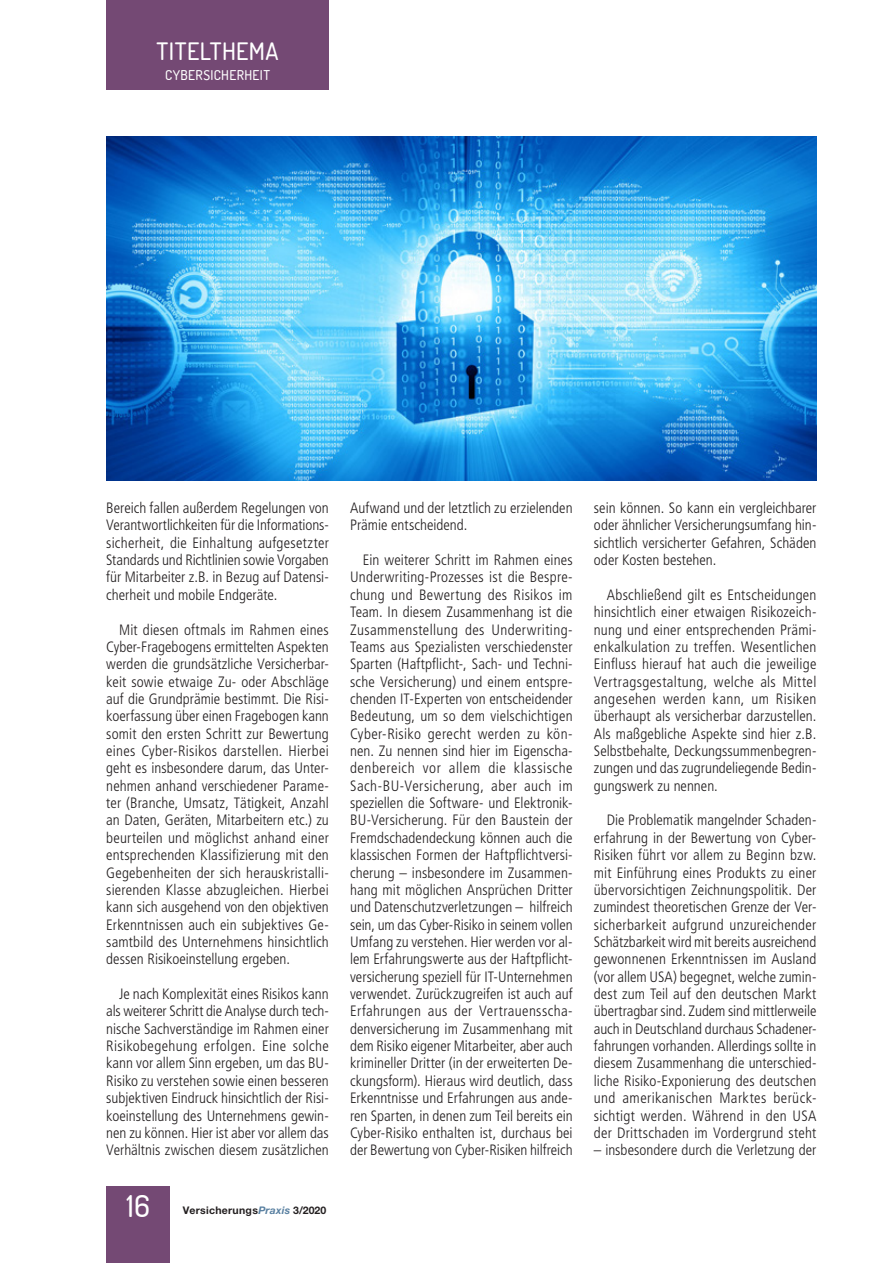
<style>
.page{position:relative;width:893px;height:1263px;background:#fff}
.page>*{position:absolute;margin:0;border:0;box-sizing:border-box;transform-origin:0 0}
.t1{font:500 30px "Dosis";color:#fff}
.t2{font:500 24px "Dosis";letter-spacing:.02em;color:#fff}
.t3{font:300 condensed 15px/17.4px "Frutiger LT Std";color:#231f20;text-align:justify}
.t4{font:500 13.5px "Dosis";letter-spacing:.03em;color:#fff}
.t5{font:700 10.5px "Helvetica Neue LT Std";letter-spacing:.025em;color:#231f20}
.s1{font-style:italic;color:#5980a1}
</style>
<div class="page">
<div style="left:106px;top:1186px;width:64px;height:77px;background:#744974"></div>
<div style="left:106px;top:0;width:223px;height:89px;background:#744974"></div>
<img style="left:106px;top:136px;width:710px;height:344px">
<h2 class="t2" style="left:156px;top:35px;width:124px">TITELTHEMA</h2>
<p class="t4" style="left:165px;top:67px;width:106px">CYBERSICHERHEIT</p>
<p class="t3" style="left:106px;top:499px;width:224px">Bereich fallen außerdem Regelungen von Verantwortlichkeiten für die Informations&shy;sicherheit, die Einhaltung aufgesetzter Standards und Richtlinien sowie Vorgaben für Mitarbeiter z.B. in Bezug auf Datensi&shy;cherheit und mobile Endgeräte.</p>
<p class="t3" style="left:106px;top:621px;width:224px;text-indent:13px">Mit diesen oftmals im Rahmen eines Cyber-Fragebogens ermittelten Aspekten werden die grundsätzliche Versicherbar&shy;keit sowie etwaige Zu- oder Abschläge auf die Grundprämie bestimmt. Die Risi&shy;koerfassung über einen Fragebogen kann somit den ersten Schritt zur Bewertung eines Cyber-Risikos darstellen. Hierbei geht es insbesondere darum, das Unter&shy;nehmen anhand verschiedener Parame&shy;ter (Branche, Umsatz, Tätigkeit, Anzahl an Daten, Geräten, Mitarbeitern etc.) zu beurteilen und möglichst anhand einer entsprechenden Klassifizierung mit den Gegebenheiten der sich herauskristalli&shy;sierenden Klasse abzugleichen. Hierbei kann sich ausgehend von den objektiven Erkenntnissen auch ein subjektives Ge&shy;samtbild des Unternehmens hinsichtlich dessen Risikoeinstellung ergeben.</p>
<p class="t3" style="left:106px;top:985px;width:224px;text-indent:13px">Je nach Komplexität eines Risikos kann als weiterer Schritt die Analyse durch tech&shy;nische Sachverständige im Rahmen einer Risikobegehung erfolgen. Eine solche kann vor allem Sinn ergeben, um das BU-Risiko zu verstehen sowie einen besseren subjektiven Eindruck hinsichtlich der Risi&shy;koeinstellung des Unternehmens gewin&shy;nen zu können. Hier ist aber vor allem das Verhältnis zwischen diesem zusätzlichen</p>
<h1 class="t1" style="left:127px;top:1187px;width:25px">16</h1>
<p class="t5" style="left:183px;top:1204px;width:145px">Versicherungs<span class="s1">Praxis</span> 3/2020</p>
<p class="t3" style="left:350px;top:499px;width:224px">Aufwand und der letztlich zu erzielenden<br>Prämie entscheidend.</p>
<p class="t3" style="left:350px;top:551px;width:224px;text-indent:13px">Ein weiterer Schritt im Rahmen eines Underwriting-Prozesses ist die Bespre&shy;chung und Bewertung des Risikos im Team. In diesem Zusammenhang ist die Zusammenstellung des Underwriting-Teams aus Spezialisten verschiedenster Sparten (Haftpflicht-, Sach- und Techni&shy;sche Versicherung) und einem entspre&shy;chenden IT-Experten von entscheidender Bedeutung, um so dem vielschichtigen Cyber-Risiko gerecht werden zu kön&shy;nen. Zu nennen sind hier im Eigenscha&shy;denbereich vor allem die klassische Sach-BU-Versicherung, aber auch im speziellen die Software- und Elektronik-BU-Versicherung. Für den Baustein der Fremdschadendeckung können auch die klassischen Formen der Haftpflichtversi&shy;cherung – insbesondere im Zusammen&shy;hang mit möglichen Ansprüchen Dritter und Datenschutzverletzungen – hilfreich sein, um das Cyber-Risiko in seinem vollen Umfang zu verstehen. Hier werden vor al&shy;lem Erfahrungswerte aus der Haftpflicht&shy;versicherung speziell für IT-Unternehmen verwendet. Zurückzugreifen ist auch auf Erfahrungen aus der Vertrauensscha&shy;denversicherung im Zusammenhang mit dem Risiko eigener Mitarbeiter, aber auch krimineller Dritter (in der erweiterten De&shy;ckungsform). Hieraus wird deutlich, dass Erkenntnisse und Erfahrungen aus ande&shy;ren Sparten, in denen zum Teil bereits ein Cyber-Risiko enthalten ist, durchaus bei der Bewertung von Cyber-Risiken hilfreich</p>
<p class="t3" style="left:594px;top:499px;width:224px">sein können. So kann ein vergleichbarer oder ähnlicher Versicherungsumfang hin&shy;sichtlich versicherter Gefahren, Schäden oder Kosten bestehen.</p>
<p class="t3" style="left:594px;top:586px;width:224px;text-indent:13px">Abschließend gilt es Entscheidungen hinsichtlich einer etwaigen Risikozeich&shy;nung und einer entsprechenden Prämi&shy;enkalkulation zu treffen. Wesentlichen Einfluss hierauf hat auch die jeweilige Vertragsgestaltung, welche als Mittel angesehen werden kann, um Risiken überhaupt als versicherbar darzustellen.<br>Als maßgebliche Aspekte sind hier z.B.<br>Selbstbehalte, Deckungssummenbegren&shy;zungen und das zugrundeliegende Bedin&shy;gungswerk zu nennen.</p>
<p class="t3" style="left:594px;top:812px;width:224px;text-indent:13px">Die Problematik mangelnder Schaden&shy;erfahrung in der Bewertung von Cyber-Risiken führt vor allem zu Beginn bzw. mit Einführung eines Produkts zu einer übervorsichtigen Zeichnungspolitik. Der zumindest theoretischen Grenze der Ver&shy;sicherbarkeit aufgrund unzureichender Schätzbarkeit wird mit bereits ausreichend gewonnenen Erkenntnissen im Ausland (vor allem USA) begegnet, welche zumin&shy;dest zum Teil auf den deutschen Markt übertragbar sind. Zudem sind mittlerweile auch in Deutschland durchaus Schadener&shy;fahrungen vorhanden. Allerdings sollte in diesem Zusammenhang die unterschied&shy;liche Risiko-Exponierung des deutschen und amerikanischen Marktes berück&shy;sichtigt werden. Während in den USA der Drittschaden im Vordergrund steht</p>
<p class="t3" style="left:594px;top:1141px;width:224px">– insbesondere durch die Verletzung der</p>
</div>
